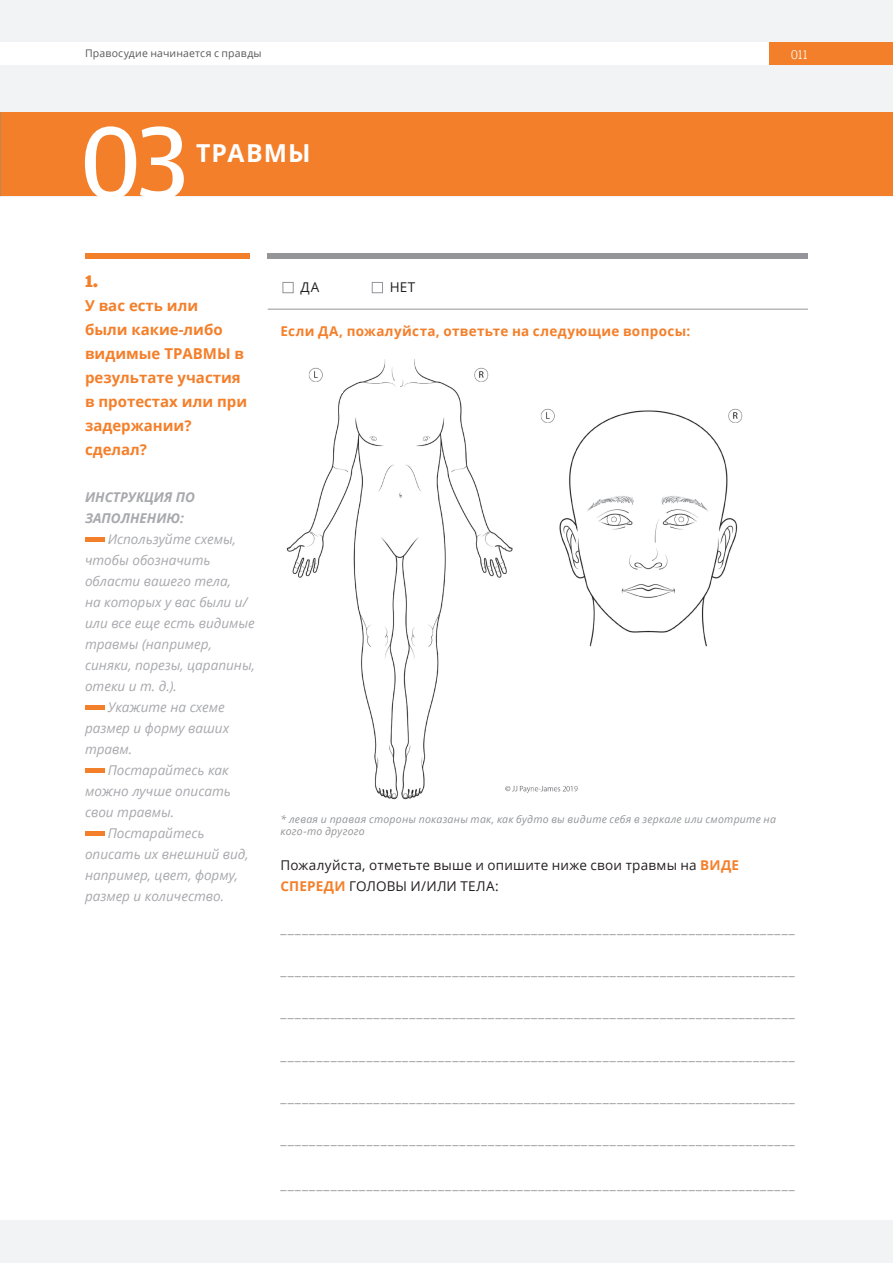
<style>
.page{position:relative;width:893px;height:1263px;background:#fff}
.page>*{position:absolute;margin:0;border:0;box-sizing:border-box;transform-origin:0 0}
.Headline_17_25_Left{font:108px "Amplitude";color:#fff}
.Headline_17_25_Left-2{font:700 24.75px "Open Sans";letter-spacing:.05em;color:#fff}
.t1{font:900 18px "Amplitude";color:#f47f2a}
.t2{font:700 15px/24px "Open Sans";color:#f47f2a}
.Copy_Text_10_14_Left{font:13.5px "Open Sans";color:#939598}
.t3{font:italic 13.5px/21px "Open Sans";color:#a8a9ad}
.Copy_Text_10_14_Left-2{font:13.5px/21px "Open Sans";letter-spacing:.015em;color:#231f20}
.Copy_Text_10_14_Left-3{font:700 13.5px "Open Sans";letter-spacing:.025em;color:#f47f2a}
.t4{font:italic 700 13.5px/21px "Open Sans";color:#a8a9ad}
.t5{font:300 13.5px "Amplitude";color:#fff}
.Copy_Text_10_14_Left-4{font:italic 10.5px/12.6px "Open Sans";letter-spacing:.025em;color:#939598}
.t6{font:10.5px "Open Sans";letter-spacing:.015em;color:#57585a}
.s1{font-weight:700;color:#f47f2a}
</style>
<div class="page">
<div style="left:0;top:0;width:893px;height:196px;background:#f2f3f4"></div>
<div style="left:0;top:43px;width:769px;height:22px;background:#fff"></div>
<div style="left:0;top:1220px;width:893px;height:43px;background:#f2f3f4"></div>
<div style="left:769px;top:43px;width:124px;height:22px;background:#f47f2a"></div>
<hr style="left:0;top:0;width:1px;height:196px;background:#f2f3f4">
<hr style="left:268px;top:309px;width:540px;height:1px;background:#939598">
<img style="left:286px;top:359px;width:292px;height:441px">
<img style="left:546px;top:396px;width:192px;height:272px">
<div style="left:0;top:113px;width:893px;height:83px;background:#f47f2a"></div>
<div style="left:85px;top:253px;width:165px;height:6px;background:#f47f2a"></div>
<div style="left:268px;top:253px;width:540px;height:6px;background:#939598"></div>
<div style="left:85px;top:537px;width:19px;height:5px;background:#f47f2a"></div>
<div style="left:85px;top:705px;width:19px;height:5px;background:#f47f2a"></div>
<div style="left:85px;top:768px;width:19px;height:5px;background:#f47f2a"></div>
<div style="left:85px;top:831px;width:19px;height:5px;background:#f47f2a"></div>
<div style="left:283px;top:282px;width:11px;height:11px;border:1px solid #939598"></div>
<div style="left:372px;top:282px;width:11px;height:11px;border:1px solid #939598"></div>
<img style="left:517px;top:400px;width:58px;height:33px">
<img style="left:714px;top:400px;width:29px;height:33px">
<img style="left:460px;top:359px;width:48px;height:33px">
<img style="left:286px;top:359px;width:57px;height:33px">
<p class="t6" style="left:85px;top:46px;width:178px">Правосудие начинается с правды</p>
<p class="t5" style="left:791px;top:46px;width:19px">011</p>
<p class="Headline_17_25_Left" style="left:80px;top:94px;width:110px">03</p>
<p class="Headline_17_25_Left-2" style="left:196px;top:136px;width:116px">ТРАВМЫ</p>
<p class="t1" style="left:85px;top:269px;width:15px">1.</p>
<p class="t2" style="left:85px;top:293px;width:164px">У вас есть или<br>были какие-либо видимые ТРАВМЫ в результате участия в протестах или при задержании?</p>
<p class="t2" style="left:85px;top:437px;width:64px">сделал?</p>
<p class="t4" style="left:85px;top:486px;width:112px">ИНСТРУКЦИЯ ПО<br>ЗАПОЛНЕНИЮ:</p>
<p class="t3" style="left:85px;top:528px;width:171px;text-indent:23px">Используйте схемы, чтобы обозначить области вашего тела,<br>на которых у вас были и/ или все еще есть видимые травмы (например, синяки, порезы, царапины, отеки и т. д.).</p>
<p class="t3" style="left:85px;top:696px;width:146px;text-indent:23px">Укажите на схеме размер и форму ваших травм.</p>
<p class="t3" style="left:85px;top:759px;width:147px;text-indent:23px">Постарайтесь как можно лучше описать свои травмы.</p>
<p class="t3" style="left:85px;top:822px;width:165px;text-indent:23px">Постарайтесь описать их внешний вид, например, цвет, форму, размер и количество.</p>
<p class="Copy_Text_10_14_Left-2" style="left:301px;top:276px;width:20px">ДА</p>
<p class="Copy_Text_10_14_Left-2" style="left:390px;top:276px;width:27px">НЕТ</p>
<p class="Copy_Text_10_14_Left-3" style="left:281px;top:322px;width:411px">Если ДА, пожалуйста, ответьте на следующие вопросы:</p>
<p class="Copy_Text_10_14_Left-4" style="left:281px;top:812px;width:497px">* левая и правая стороны показаны так, как будто вы видите себя в зеркале или смотрите на кого-то другого</p>
<p class="Copy_Text_10_14_Left-2" style="left:281px;top:854px;width:460px">Пожалуйста, отметьте выше и опишите ниже свои травмы на <span class="s1">ВИДЕ<br>СПЕРЕДИ</span> ГОЛОВЫ И/ИЛИ ТЕЛА:</p>
<p class="Copy_Text_10_14_Left" style="left:281px;top:919px;width:516px">________________________________________________________________________</p>
<p class="Copy_Text_10_14_Left" style="left:281px;top:961px;width:516px">________________________________________________________________________</p>
<p class="Copy_Text_10_14_Left" style="left:281px;top:1003px;width:516px">________________________________________________________________________</p>
<p class="Copy_Text_10_14_Left" style="left:281px;top:1045px;width:516px">________________________________________________________________________</p>
<p class="Copy_Text_10_14_Left" style="left:281px;top:1088px;width:516px">________________________________________________________________________</p>
<p class="Copy_Text_10_14_Left" style="left:281px;top:1130px;width:516px">________________________________________________________________________</p>
<p class="Copy_Text_10_14_Left" style="left:281px;top:1174px;width:516px">________________________________________________________________________</p>
</div>
